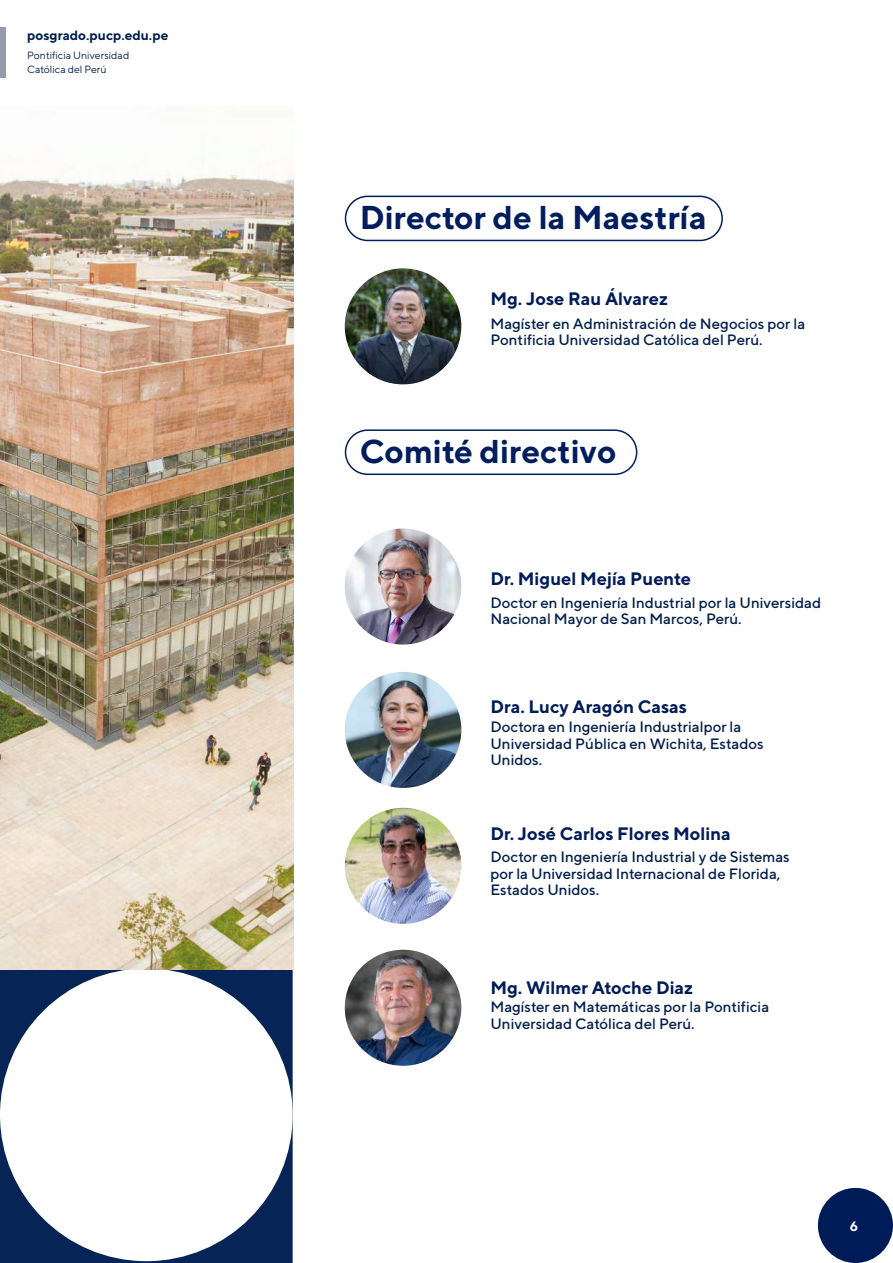
<style>
.page{position:relative;width:893px;height:1263px;background:#fff}
.page>*{position:absolute;margin:0;border:0;box-sizing:border-box;transform-origin:0 0}
.t1{font:700 33px "TT Norms";color:#001e5d}
.t2{font:700 18px "TT Norms";color:#001c58}
.t3{font:500 15px/16.5px "TT Norms";color:#011f4c}
.t4{font:700 13.5px "TT Norms";color:#011f4c}
.t5{font:700 13.5px "TT Norms";color:#fff}
.t6{font:10.5px/13.8px "TT Norms";color:#011f4c}
</style>
<div class="page">
<div style="left:818px;top:1188px;width:75px;height:75px;background:#001c58;border-radius:50%"></div>
<div style="left:0;top:28px;width:5px;height:50px;background:#959aad"></div>
<div style="left:0;top:819px;width:293px;height:444px;background:#062455"></div>
<div style="left:0;top:968px;width:293px;height:293px;background:#fff;border-radius:50%"></div>
<img style="left:0;top:117px;width:293px;height:852px">
<div style="left:345px;top:196px;width:378px;height:45px;border:2px solid #001e5d;border-radius:22px"></div>
<img style="left:345px;top:268px;width:116px;height:116px;border-radius:58px">
<img style="left:345px;top:528px;width:116px;height:116px;border-radius:58px">
<div style="left:345px;top:429px;width:292px;height:46px;border:2px solid #001e5d;border-radius:22px"></div>
<img style="left:345px;top:672px;width:116px;height:116px;border-radius:58px">
<img style="left:345px;top:808px;width:116px;height:116px;border-radius:58px">
<img style="left:345px;top:950px;width:116px;height:116px;border-radius:58px">
<p class="t4" style="left:27px;top:27px;width:143px">posgrado.pucp.edu.pe</p>
<p class="t6" style="left:27px;top:48px;width:104px">Pontificia Universidad<br>Católica del Perú</p>
<h1 class="t1" style="left:360px;top:197px;width:348px">Director de la Maestría</h1>
<p class="t2" style="left:490px;top:287px;width:179px">Mg. Jose Rau Álvarez</p>
<p class="t3" style="left:490px;top:315px;width:316px">Magíster en Administración de Negocios por la<br>Pontificia Universidad Católica del Perú.</p>
<h1 class="t1" style="left:360px;top:431px;width:258px">Comité directivo</h1>
<p class="t2" style="left:490px;top:568px;width:202px">Dr. Miguel Mejía Puente</p>
<p class="t3" style="left:490px;top:594px;width:332px">Doctor en Ingeniería Industrial por la Universidad<br>Nacional Mayor de San Marcos, Perú.</p>
<p class="t2" style="left:490px;top:695px;width:198px">Dra. Lucy Aragón Casas</p>
<p class="t3" style="left:490px;top:718px;width:275px">Doctora en Ingeniería Industrialpor la<br>Universidad Pública en Wichita, Estados<br>Unidos.</p>
<p class="t2" style="left:490px;top:823px;width:242px">Dr. José Carlos Flores Molina</p>
<p class="t3" style="left:490px;top:848px;width:301px">Doctor en Ingeniería Industrial y de Sistemas por la Universidad Internacional de Florida,<br>Estados Unidos.</p>
<p class="t2" style="left:490px;top:976px;width:204px">Mg. Wilmer Atoche Diaz</p>
<p class="t3" style="left:490px;top:998px;width:280px">Magíster en Matemáticas por la Pontificia<br>Universidad Católica del Perú.</p>
<p class="t5" style="left:850px;top:1218px;width:10px">6</p>
</div>
